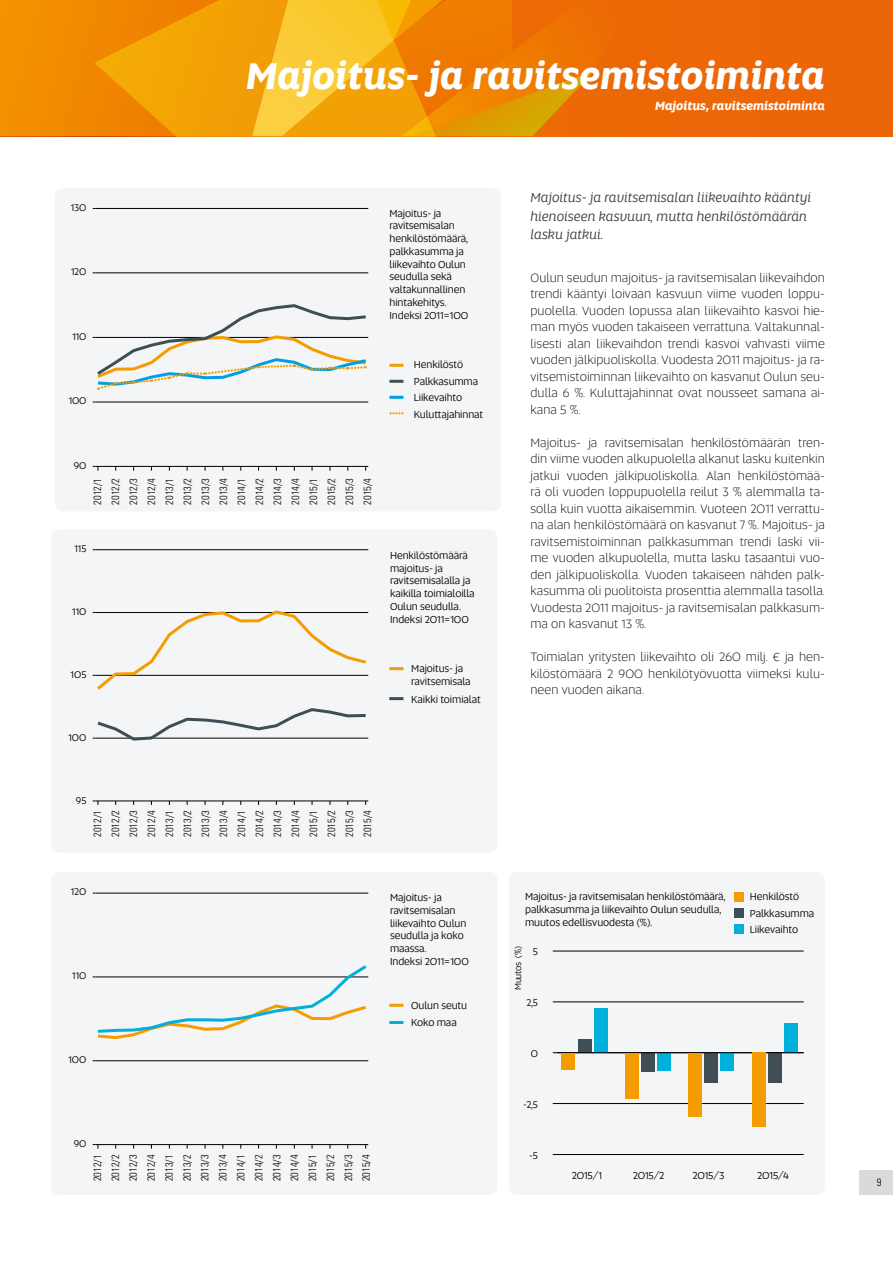
<style>
.page{position:relative;width:893px;height:1263px;background:#fff}
.page>*{position:absolute;margin:0;border:0;box-sizing:border-box;transform-origin:0 0}
.t1{font:italic 700 37.5px "Altis";color:#fff}
.t2{font:italic 13.5px/18.8px "Altis";color:#3c3c3b}
.t3{font:300 12.75px/16.5px "Altis";letter-spacing:.005em;color:#000;text-align:justify}
.t4{font:italic 700 12px "Altis";color:#fff}
.t5{font:10.5px/12.8px "Altis";letter-spacing:-.01em;color:#000}
.t6{font:300 condensed 10.5px/18px "Univers LT Std";color:#000;text-align:justify}
.t7{font:10.2px "Altis";color:#000}
.t8{font:9px "Altis";letter-spacing:-.02em;color:#000}
</style>
<div class="page">
<div style="left:859px;top:1171px;width:34px;height:24px;background:#dadada"></div>
<div style="left:0;top:0;width:893px;height:136px;background:#ec6707"></div>
<svg style="left:0;top:0;width:595px;height:136px"></svg>
<svg style="left:94px;top:0;width:393px;height:136px;background:#f3a00d"></svg>
<div style="left:55px;top:188px;width:446px;height:323px;background:#f3f5f6;border-radius:9px"></div>
<div style="left:51px;top:529px;width:446px;height:324px;background:#f3f5f6;border-radius:9px"></div>
<div style="left:51px;top:872px;width:446px;height:323px;background:#f3f5f6;border-radius:9px"></div>
<div style="left:509px;top:872px;width:316px;height:323px;background:#f3f5f6;border-radius:9px"></div>
<svg style="left:390px;top:412px;width:12px;height:2px"></svg>
<hr style="left:389px;top:364px;width:14px;height:3px;background:#f59c00">
<hr style="left:389px;top:380px;width:14px;height:3px;background:#3f4e55">
<hr style="left:389px;top:396px;width:14px;height:3px;background:#009fe3">
<div style="left:734px;top:892px;width:10px;height:9px;background:#f59c00"></div>
<div style="left:734px;top:908px;width:10px;height:10px;background:#3f4e55"></div>
<div style="left:734px;top:925px;width:10px;height:9px;background:#00b0db"></div>
<hr style="left:389px;top:667px;width:14px;height:3px;background:#f59c00">
<hr style="left:389px;top:697px;width:14px;height:3px;background:#3f4e55">
<hr style="left:389px;top:1004px;width:14px;height:3px;background:#f59c00">
<hr style="left:389px;top:1021px;width:14px;height:3px;background:#00b0db">
<div style="left:578px;top:1039px;width:13px;height:13px;background:#3f4e55"></div>
<div style="left:594px;top:1008px;width:13px;height:44px;background:#00b0db"></div>
<div style="left:641px;top:1053px;width:14px;height:18px;background:#3f4e55"></div>
<div style="left:657px;top:1053px;width:14px;height:17px;background:#00b0db"></div>
<div style="left:705px;top:1053px;width:13px;height:30px;background:#3f4e55"></div>
<div style="left:721px;top:1053px;width:13px;height:18px;background:#00b0db"></div>
<div style="left:768px;top:1053px;width:13px;height:29px;background:#3f4e55"></div>
<div style="left:784px;top:1023px;width:13px;height:29px;background:#00b0db"></div>
<hr style="left:557px;top:1154px;width:247px;height:1px;background:#000">
<hr style="left:557px;top:1103px;width:247px;height:1px;background:#000">
<hr style="left:557px;top:1052px;width:247px;height:1px;background:#000">
<hr style="left:557px;top:1001px;width:247px;height:1px;background:#000">
<hr style="left:557px;top:951px;width:247px;height:1px;background:#000">
<div style="left:562px;top:1053px;width:13px;height:16px;background:#f59c00"></div>
<div style="left:625px;top:1053px;width:14px;height:46px;background:#f59c00"></div>
<div style="left:688px;top:1053px;width:14px;height:63px;background:#f59c00"></div>
<div style="left:752px;top:1053px;width:13px;height:74px;background:#f59c00"></div>
<hr style="left:95px;top:466px;width:273px;height:1px;background:#000">
<hr style="left:95px;top:402px;width:273px;height:1px;background:#000">
<hr style="left:95px;top:273px;width:273px;height:1px;background:#000">
<hr style="left:95px;top:208px;width:273px;height:1px;background:#000">
<svg style="left:93px;top:466px;width:6px;height:5px"></svg>
<svg style="left:93px;top:304px;width:276px;height:86px"></svg>
<hr style="left:95px;top:801px;width:273px;height:1px;background:#000">
<hr style="left:95px;top:549px;width:273px;height:1px;background:#000">
<svg style="left:93px;top:801px;width:6px;height:4px"></svg>
<svg style="left:93px;top:610px;width:276px;height:80px"></svg>
<svg style="left:93px;top:708px;width:276px;height:33px"></svg>
<hr style="left:95px;top:1144px;width:273px;height:1px;background:#000">
<hr style="left:95px;top:1060px;width:273px;height:1px;background:#000">
<hr style="left:95px;top:893px;width:273px;height:1px;background:#000">
<svg style="left:93px;top:1144px;width:6px;height:4px"></svg>
<svg style="left:93px;top:965px;width:276px;height:75px"></svg>
<h1 class="t1" style="left:246px;top:48px;width:580px">Majoitus- ja ravitsemistoiminta</h1>
<p class="t7" style="left:71px;top:200px;width:17px">130</p>
<p class="t7" style="left:71px;top:265px;width:17px">120</p>
<p class="t7" style="left:72px;top:329px;width:15px">110</p>
<p class="t7" style="left:69px;top:394px;width:19px">100</p>
<p class="t7" style="left:74px;top:458px;width:14px">90</p>
<p class="t6" style="left:88px;top:505px;width:28px;rotate:-90deg">2012/1<br>2012/2<br>2012/3<br>2012/4<br>2013/1<br>2013/2<br>2013/3<br>2013/4<br>2014/1<br>2014/2<br>2014/3<br>2014/4<br>2015/1<br>2015/2<br>2015/3<br>2015/4</p>
<p class="t7" style="left:74px;top:542px;width:14px">115</p>
<p class="t7" style="left:72px;top:605px;width:16px">110</p>
<p class="t7" style="left:71px;top:668px;width:17px">105</p>
<p class="t7" style="left:68px;top:731px;width:19px">100</p>
<p class="t5" style="left:389px;top:206px;width:80px">Majoitus- ja ravitsemisalan henkilöstömäärä, palkkasumma ja liikevaihto Oulun seudulla sekä valtakunnallinen hintakehitys.<br>Indeksi 2011=100</p>
<p class="t5" style="left:414px;top:356px;width:71px;line-height:16.5px">Henkilöstö<br>Palkkasumma<br>Liikevaihto<br>Kuluttajahinnat</p>
<p class="t5" style="left:390px;top:549px;width:86px">Henkilöstömäärä majoitus- ja ravitsemisalalla ja kaikilla toimialoilla<br>Oulun seudulla.<br>Indeksi 2011=100</p>
<p class="t5" style="left:411px;top:661px;width:61px;line-height:13.5px">Majoitus- ja ravitsemisala</p>
<p class="t5" style="left:411px;top:692px;width:71px">Kaikki toimialat</p>
<p class="t7" style="left:76px;top:794px;width:12px">95</p>
<p class="t6" style="left:88px;top:837px;width:28px;rotate:-90deg">2012/1<br>2012/2<br>2012/3<br>2012/4<br>2013/1<br>2013/2<br>2013/3<br>2013/4<br>2014/1<br>2014/2<br>2014/3<br>2014/4<br>2015/1<br>2015/2<br>2015/3<br>2015/4</p>
<p class="t7" style="left:71px;top:885px;width:17px">120</p>
<p class="t7" style="left:72px;top:969px;width:16px">110</p>
<p class="t7" style="left:68px;top:1053px;width:19px">100</p>
<p class="t5" style="left:390px;top:891px;width:80px">Majoitus- ja ravitsemisalan liikevaihto Oulun seudulla ja koko maassa.<br>Indeksi 2011=100</p>
<p class="t5" style="left:411px;top:997px;width:57px;line-height:16.5px">Oulun seutu<br>Koko maa</p>
<p class="t7" style="left:74px;top:1137px;width:14px">90</p>
<p class="t6" style="left:88px;top:1181px;width:28px;rotate:-90deg">2012/1<br>2012/2<br>2012/3<br>2012/4<br>2013/1<br>2013/2<br>2013/3<br>2013/4<br>2014/1<br>2014/2<br>2014/3<br>2014/4<br>2015/1<br>2015/2<br>2015/3<br>2015/4</p>
<p class="t4" style="left:655px;top:97px;width:171px">Majoitus, ravitsemistoiminta</p>
<p class="t2" style="left:530px;top:187px;width:282px">Majoitus- ja ravitsemisalan liikevaihto kääntyi hienoiseen kasvuun, mutta henkilöstömäärän lasku jatkui.</p>
<p class="t3" style="left:530px;top:269px;width:296px">Oulun seudun majoitus- ja ravitsemisalan liikevaihdon trendi kääntyi loivaan kasvuun viime vuoden loppu&shy;puolella. Vuoden lopussa alan liikevaihto kasvoi hie&shy;man myös vuoden takaiseen verrattuna. Valtakunnal&shy;lisesti alan liikevaihdon trendi kasvoi vahvasti viime vuoden jälkipuoliskolla. Vuodesta 2011 majoitus- ja ra&shy;vitsemistoiminnan liikevaihto on kasvanut Oulun seu&shy;dulla 6 %. Kuluttajahinnat ovat nousseet samana ai&shy;kana 5 %.</p>
<p class="t3" style="left:530px;top:434px;width:296px">Majoitus- ja ravitsemisalan henkilöstömäärän tren&shy;din viime vuoden alkupuolella alkanut lasku kuitenkin jatkui vuoden jälkipuoliskolla. Alan henkilöstömää&shy;rä oli vuoden loppupuolella reilut 3 % alemmalla ta&shy;solla kuin vuotta aikaisemmin. Vuoteen 2011 verrattu&shy;na alan henkilöstömäärä on kasvanut 7 %. Majoitus- ja ravitsemistoiminnan palkkasumman trendi laski vii&shy;me vuoden alkupuolella, mutta lasku tasaantui vuo&shy;den jälkipuoliskolla. Vuoden takaiseen nähden palk&shy;kasumma oli puolitoista prosenttia alemmalla tasolla.<br>Vuodesta 2011 majoitus- ja ravitsemisalan palkkasum&shy;ma on kasvanut 13 %.</p>
<p class="t3" style="left:530px;top:648px;width:296px">Toimialan yritysten liikevaihto oli 260 milj. € ja hen&shy;kilöstömäärä 2 900 henkilötyövuotta viimeksi kulu&shy;neen vuoden aikana.</p>
<p class="t5" style="left:525px;top:890px;width:202px">Majoitus- ja ravitsemisalan henkilöstömäärä, palkkasumma ja liikevaihto Oulun seudulla, muutos edellisvuodesta (%).</p>
<p class="t8" style="left:512px;top:990px;width:46px;rotate:-90deg">Muutos (%)</p>
<p class="t7" style="left:533px;top:944px;width:7px">5</p>
<p class="t7" style="left:526px;top:995px;width:13px">2,5</p>
<p class="t7" style="left:531px;top:1046px;width:9px">0</p>
<p class="t7" style="left:523px;top:1097px;width:16px">-2,5</p>
<p class="t7" style="left:529px;top:1148px;width:10px">-5</p>
<p class="t5" style="left:750px;top:888px;width:66px;line-height:16.5px">Henkilöstö<br>Palkkasumma<br>Liikevaihto</p>
<p class="t5" style="left:572px;top:1169px;width:32px">2015/1</p>
<p class="t5" style="left:633px;top:1169px;width:33px">2015/2</p>
<p class="t5" style="left:692px;top:1169px;width:33px">2015/3</p>
<p class="t5" style="left:757px;top:1169px;width:33px">2015/4</p>
<p class="t6" style="left:877px;top:1173px;width:6px">9</p>
</div>
